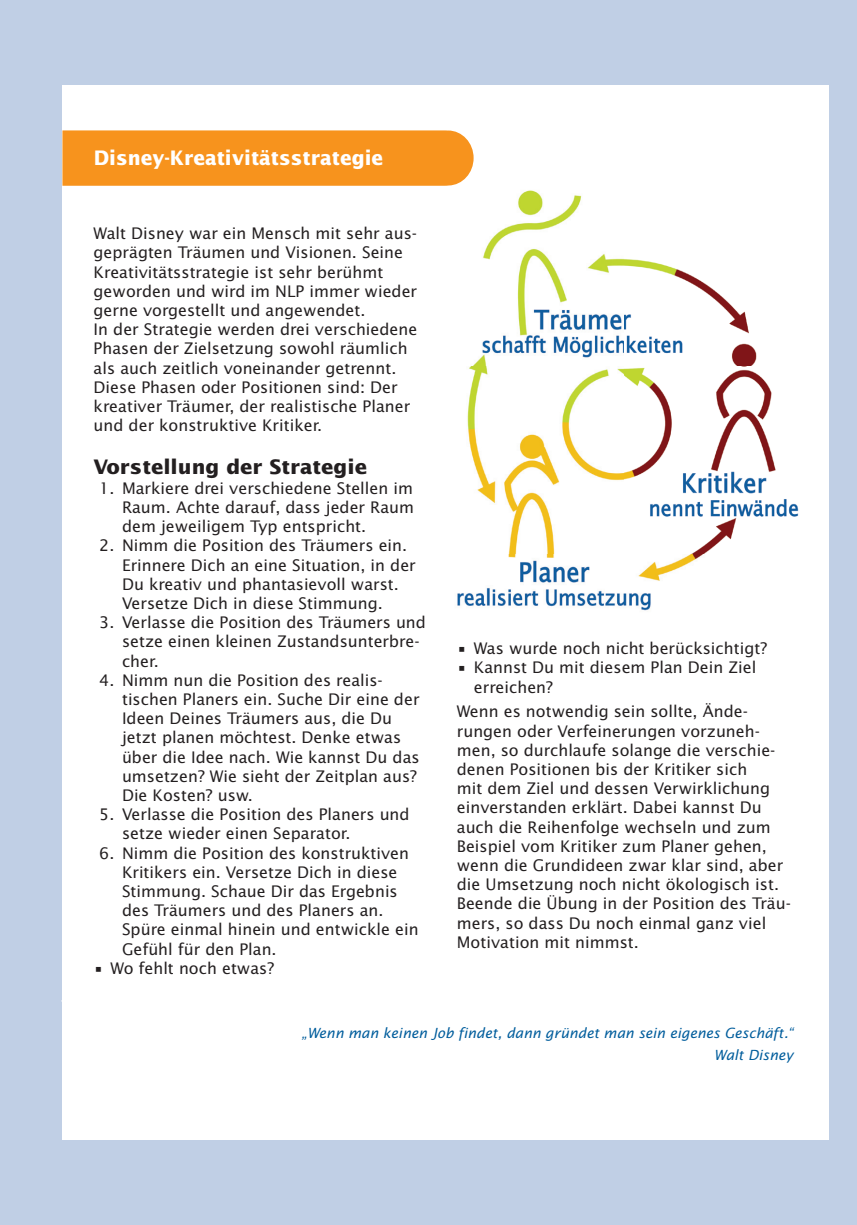
<style>
.page{position:relative;width:857px;height:1225px;background:#fff}
.page>*{position:absolute;margin:0;border:0;box-sizing:border-box;transform-origin:0 0}
.t1{font:700 20px "Lucida Sans Std";color:#fff;scale:.94 1}
.t2{font:700 20px "Lucida Sans Std";color:#231f20}
.t3{font:16px/19.2px "Lucida Sans Std";color:#231f20}
.t4{font:italic 14px/22.4px "Lucida Sans Std";color:#005d9c;text-align:right}
</style>
<div class="page">
<div style="left:0;top:0;width:856px;height:1225px;background:#c0cfe5"></div>
<hr style="left:856px;top:0;width:1px;height:1225px;background:#c0cfe5">
<div style="left:62px;top:85px;width:766px;height:1055px;background:#fff"></div>
<img style="left:457px;top:190px;width:342px;height:421px">
<div style="left:62px;top:130px;width:411px;height:56px;background:#f7931d"></div>
<p class="t1" style="left:94px;top:147px;width:309px">Disney-Kreativitätsstrategie</p>
<p class="t3" style="left:94px;top:224px;width:325px">Walt Disney war ein Mensch mit sehr aus&shy;geprägten Träumen und Visionen. Seine Kreativitätsstrategie ist sehr berühmt geworden und wird im NLP immer wieder gerne vorgestellt und angewendet.<br>In der Strategie werden drei verschiedene Phasen der Zielsetzung sowohl räumlich als auch zeitlich voneinander getrennt.<br>Diese Phasen oder Positionen sind: Der kreativer Träumer, der realistische Planer und der konstruktive Kritiker.</p>
<p class="t2" style="left:94px;top:456px;width:275px">Vorstellung der Strategie</p>
<p class="t3" style="left:122px;top:478px;width:293px;text-align:justify;text-indent:-23px">1. Markiere drei verschiedene Stellen im Raum. Achte darauf, dass jeder Raum dem jeweiligem Typ entspricht.</p>
<p class="t3" style="left:122px;top:536px;width:295px;text-indent:-23px">2. Nimm die Position des Träumers ein.<br>Erinnere Dich an eine Situation, in der Du kreativ und phantasievoll warst.<br>Versetze Dich in diese Stimmung.</p>
<p class="t3" style="left:122px;top:613px;width:305px;text-indent:-23px">3. Verlasse die Position des Träumers und setze einen kleinen Zustandsunterbre&shy;cher.</p>
<p class="t3" style="left:122px;top:670px;width:299px;text-indent:-23px">4. Nimm nun die Position des realis&shy;tischen Planers ein. Suche Dir eine der Ideen Deines Träumers aus, die Du jetzt planen möchtest. Denke etwas über die Idee nach. Wie kannst Du das umsetzen? Wie sieht der Zeitplan aus?<br>Die Kosten? usw.</p>
<p class="t3" style="left:122px;top:805px;width:289px;text-indent:-23px">5. Verlasse die Position des Planers und setze wieder einen Separator.</p>
<p class="t3" style="left:122px;top:843px;width:298px;text-indent:-23px">6. Nimm die Position des konstruktiven Kritikers ein. Versetze Dich in diese Stimmung. Schaue Dir das Ergebnis des Träumers und des Planers an.<br>Spüre einmal hinein und entwickle ein Gefühl für den Plan.</p>
<p class="t3" style="left:94px;top:958px;width:182px">• Wo fehlt noch etwas?</p>
<p class="t3" style="left:456px;top:639px;width:311px">• Was wurde noch nicht berücksichtigt?</p>
<p class="t3" style="left:473px;top:658px;width:284px;text-indent:-17px">• Kannst Du mit diesem Plan Dein Ziel erreichen?</p>
<p class="t3" style="left:456px;top:702px;width:335px">Wenn es notwendig sein sollte, Ände&shy;rungen oder Verfeinerungen vorzuneh&shy;men, so durchlaufe solange die verschie&shy;denen Positionen bis der Kritiker sich<br>mit dem Ziel und dessen Verwirklichung einverstanden erklärt. Dabei kannst Du auch die Reihenfolge wechseln und zum Beispiel vom Kritiker zum Planer gehen, wenn die Grundideen zwar klar sind, aber die Umsetzung noch nicht ökologisch ist.<br>Beende die Übung in der Position des Träu&shy;mers, so dass Du noch einmal ganz viel Motivation mit nimmst.</p>
<p class="t4" style="left:302px;top:1021px;width:492px">„Wenn man keinen Job findet, dann gründet man sein eigenes Geschäft.“<br>Walt Disney</p>
</div>
